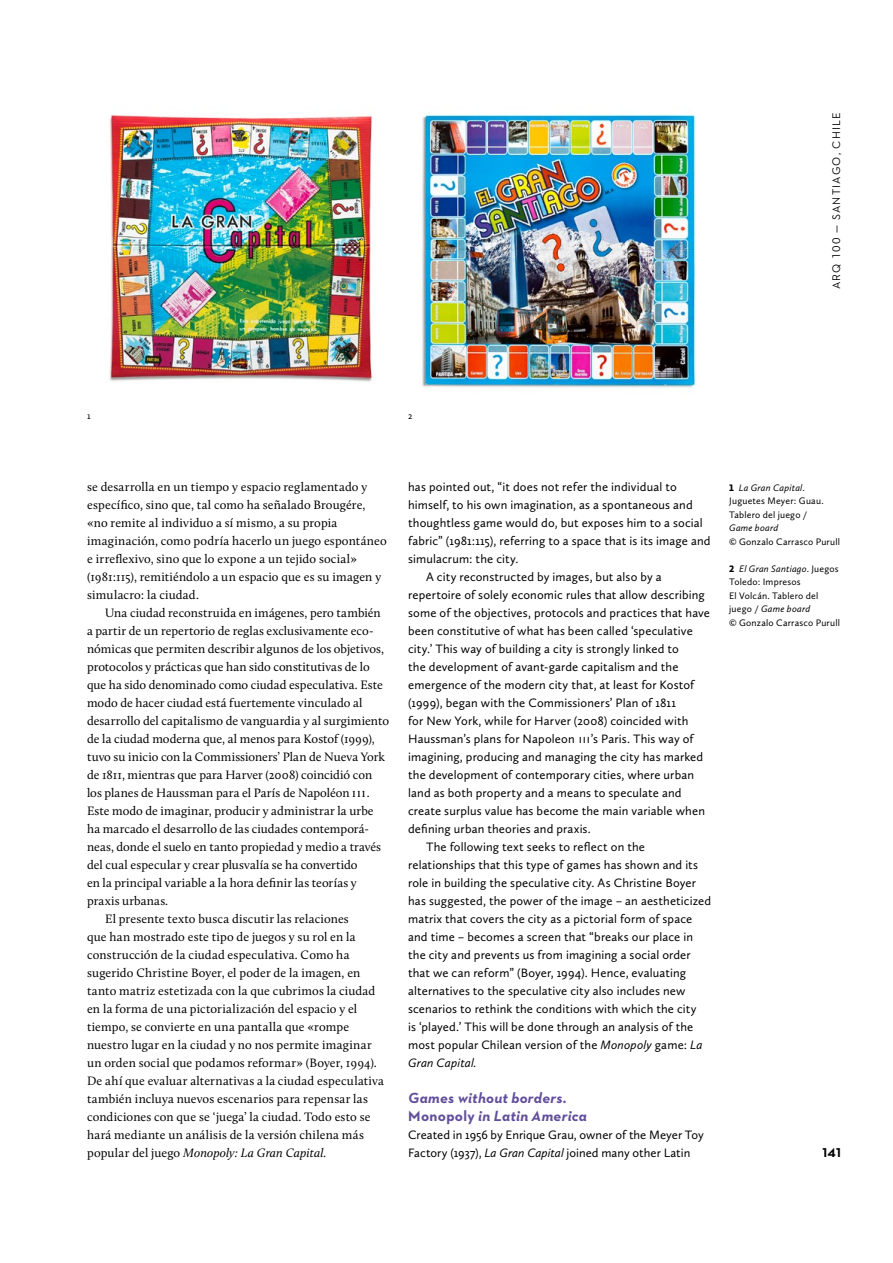
<style>
.page{position:relative;width:893px;height:1263px;background:#fff}
.page>*{position:absolute;margin:0;border:0;box-sizing:border-box;transform-origin:0 0}
.t1{font:italic 700 15px/18px "Neutraface 2 Text";letter-spacing:.02em;color:#614e9b}
.t2{font:700 13.05px "Neutraface 2 Text";color:#000}
.t3{font:12.6px/18px "Calluna";letter-spacing:.005em;color:#000}
.t4{font:12.6px/18px "Calluna Sans";letter-spacing:.015em;color:#000}
.t5{font:italic 12.6px "Calluna";letter-spacing:.005em;color:#000}
.t6{font:italic 12.6px "Calluna Sans";letter-spacing:.01em;color:#000}
.t7{font:11.25px "Neutraface 2 Text";letter-spacing:.11em;color:#000}
.t8{font:9.75px/13.5px "Calluna Sans";letter-spacing:.02em;color:#000}
.t9{font:italic 9.75px "Calluna Sans";letter-spacing:.02em;color:#000}
.s1{font-style:normal}
.s2{font-style:italic}
.s3{font-weight:900}
</style>
<div class="page">
<img style="left:109px;top:114px;width:265px;height:268px">
<img style="left:422px;top:112px;width:274px;height:276px">
<p class="t7" style="left:829px;top:289px;width:179px;rotate:-90deg">ARQ 100 — SANTIAGO, CHILE</p>
<p class="t8" style="left:87px;top:409px;width:5px">1</p>
<p class="t8" style="left:408px;top:409px;width:6px">2</p>
<p class="t3" style="left:87px;top:478px;width:301px">se desarrolla en un tiempo y espacio reglamentado y específico, sino que, tal como ha señalado Brougére, «no remite al individuo a sí mismo, a su propia imaginación, como podría hacerlo un juego espontáneo e irreflexivo, sino que lo expone a un tejido social» (1981:115), remitiéndolo a un espacio que es su imagen y simulacro: la ciudad.</p>
<p class="t3" style="left:105px;top:604px;width:277px">Una ciudad reconstruida en imágenes, pero también</p>
<p class="t3" style="left:87px;top:622px;width:288px">a partir de un repertorio de reglas exclusivamente eco-</p>
<p class="t3" style="left:87px;top:640px;width:298px">nómicas que permiten describir algunos de los objetivos,</p>
<p class="t3" style="left:87px;top:658px;width:284px">protocolos y prácticas que han sido constitutivas de lo</p>
<p class="t3" style="left:87px;top:676px;width:297px">que ha sido denominado como ciudad especulativa. Este</p>
<p class="t3" style="left:87px;top:694px;width:277px">modo de hacer ciudad está fuertemente vinculado al</p>
<p class="t3" style="left:87px;top:712px;width:303px">desarrollo del capitalismo de vanguardia y al surgimiento</p>
<p class="t3" style="left:87px;top:730px;width:289px">de la ciudad moderna que, al menos para Kostof (1999),</p>
<p class="t3" style="left:87px;top:748px;width:299px">tuvo su inicio con la Commissioners’ Plan de Nueva York</p>
<p class="t3" style="left:87px;top:766px;width:287px">de 1811, mientras que para Harver (2008) coincidió con</p>
<p class="t3" style="left:87px;top:784px;width:284px">los planes de Haussman para el París de Napoléon iii .</p>
<p class="t3" style="left:87px;top:802px;width:288px">Este modo de imaginar, producir y administrar la urbe</p>
<p class="t3" style="left:87px;top:820px;width:283px">ha marcado el desarrollo de las ciudades contemporá-</p>
<p class="t3" style="left:87px;top:838px;width:295px">neas, donde el suelo en tanto propiedad y medio a través</p>
<p class="t3" style="left:87px;top:856px;width:272px">del cual especular y crear plusvalía se ha convertido</p>
<p class="t3" style="left:87px;top:874px;width:271px">en la principal variable a la hora definir las teorías y</p>
<p class="t3" style="left:87px;top:892px;width:83px">praxis urbanas.</p>
<p class="t3" style="left:105px;top:910px;width:245px">El presente texto busca discutir las relaciones</p>
<p class="t3" style="left:87px;top:928px;width:270px">que han mostrado este tipo de juegos y su rol en la</p>
<p class="t3" style="left:87px;top:946px;width:264px">construcción de la ciudad especulativa. Como ha</p>
<p class="t3" style="left:87px;top:964px;width:275px">sugerido Christine Boyer, el poder de la imagen, en</p>
<p class="t3" style="left:87px;top:982px;width:290px">tanto matriz estetizada con la que cubrimos la ciudad</p>
<p class="t3" style="left:87px;top:1000px;width:272px">en la forma de una pictorialización del espacio y el</p>
<p class="t3" style="left:87px;top:1018px;width:263px">tiempo, se convierte en una pantalla que «rompe</p>
<p class="t3" style="left:87px;top:1036px;width:286px">nuestro lugar en la ciudad y no nos permite imaginar</p>
<p class="t3" style="left:87px;top:1054px;width:291px">un orden social que podamos reformar» (Boyer, 1994).</p>
<p class="t3" style="left:87px;top:1072px;width:298px">De ahí que evaluar alternativas a la ciudad especulativa</p>
<p class="t3" style="left:87px;top:1090px;width:282px">también incluya nuevos escenarios para repensar las</p>
<p class="t3" style="left:87px;top:1108px;width:285px">condiciones con que se ‘juega’ la ciudad. Todo esto se</p>
<p class="t3" style="left:87px;top:1126px;width:278px">hará mediante un análisis de la versión chilena más</p>
<p class="t5" style="left:87px;top:1145px;width:241px"><span class="s1">popular del juego</span> Monopoly: La Gran Capital.</p>
<p class="t4" style="left:408px;top:478px;width:270px">has pointed out, “it does not refer the individual to</p>
<p class="t4" style="left:408px;top:496px;width:286px">himself, to his own imagination, as a spontaneous and</p>
<p class="t4" style="left:408px;top:514px;width:296px">thoughtless game would do, but exposes him to a social</p>
<p class="t4" style="left:408px;top:532px;width:304px">fabric” (1981:115), referring to a space that is its image and</p>
<p class="t4" style="left:408px;top:550px;width:112px">simulacrum: the city.</p>
<p class="t4" style="left:426px;top:568px;width:237px">A city reconstructed by images, but also by a</p>
<p class="t4" style="left:408px;top:586px;width:298px">repertoire of solely economic rules that allow describing</p>
<p class="t4" style="left:408px;top:604px;width:303px">some of the objectives, protocols and practices that have</p>
<p class="t4" style="left:408px;top:622px;width:286px">been constitutive of what has been called ‘speculative</p>
<p class="t4" style="left:408px;top:640px;width:272px">city.’ This way of building a city is strongly linked to</p>
<p class="t4" style="left:408px;top:658px;width:272px">the development of avant-garde capitalism and the</p>
<p class="t4" style="left:408px;top:676px;width:289px">emergence of the modern city that, at least for Kostof</p>
<p class="t4" style="left:408px;top:694px;width:269px">(1999), began with the Commissioners’ Plan of 1811</p>
<p class="t4" style="left:408px;top:712px;width:282px">for New York, while for Harver (2008) coincided with</p>
<p class="t4" style="left:408px;top:730px;width:288px">Haussman’s plans for Napoleon III ’s Paris. This way of</p>
<p class="t4" style="left:408px;top:748px;width:297px">imagining, producing and managing the city has marked</p>
<p class="t4" style="left:408px;top:766px;width:287px">the development of contemporary cities, where urban</p>
<p class="t4" style="left:408px;top:784px;width:275px">land as both property and a means to speculate and</p>
<p class="t4" style="left:408px;top:802px;width:298px">create surplus value has become the main variable when</p>
<p class="t4" style="left:408px;top:820px;width:184px">defining urban theories and praxis.</p>
<p class="t4" style="left:426px;top:838px;width:220px">The following text seeks to reflect on the</p>
<p class="t4" style="left:408px;top:856px;width:291px">relationships that this type of games has shown and its</p>
<p class="t4" style="left:408px;top:874px;width:289px">role in building the speculative city. As Christine Boyer</p>
<p class="t4" style="left:408px;top:892px;width:304px">has suggested, the power of the image – an aestheticized</p>
<p class="t4" style="left:408px;top:910px;width:285px">matrix that covers the city as a pictorial form of space</p>
<p class="t4" style="left:408px;top:928px;width:286px">and time – becomes a screen that “breaks our place in</p>
<p class="t4" style="left:408px;top:946px;width:284px">the city and prevents us from imagining a social order</p>
<p class="t4" style="left:408px;top:964px;width:279px">that we can reform” (Boyer, 1994). Hence, evaluating</p>
<p class="t4" style="left:408px;top:982px;width:279px">alternatives to the speculative city also includes new</p>
<p class="t4" style="left:408px;top:1000px;width:290px">scenarios to rethink the conditions with which the city</p>
<p class="t4" style="left:408px;top:1018px;width:287px">is ‘played.’ This will be done through an analysis of the</p>
<p class="t4" style="left:408px;top:1036px;width:296px">most popular Chilean version of the <span class="s2">Monopoly</span> game: <span class="s2">La</span></p>
<p class="t6" style="left:408px;top:1055px;width:70px">Gran Capital.</p>
<p class="t1" style="left:408px;top:1089px;width:180px">Games without borders.<br><span class="s1">Monopoly</span> in Latin America</p>
<p class="t4" style="left:408px;top:1126px;width:297px">Created in 1956 by Enrique Grau, owner of the Meyer Toy<br>Factory (1937), <span class="s2">La Gran Capital</span> joined many other Latin</p>
<p class="t8" style="left:729px;top:481px;width:96px"><span class="s3">1</span> <span class="s2">La Gran Capital</span>.<br>Juguetes Meyer: Guau.<br>Tablero del juego /</p>
<p class="t9" style="left:729px;top:522px;width:51px">Game board</p>
<p class="t8" style="left:729px;top:535px;width:112px">© Gonzalo Carrasco Purull</p>
<p class="t8" style="left:729px;top:562px;width:112px"><span class="s3">2</span> <span class="s2">El Gran Santiago</span>. Juegos<br>Toledo: Impresos<br>El Volcán. Tablero del juego / <span class="s2">Game board<br></span>© Gonzalo Carrasco Purull</p>
<p class="t2" style="left:822px;top:1144px;width:20px">141</p>
</div>
